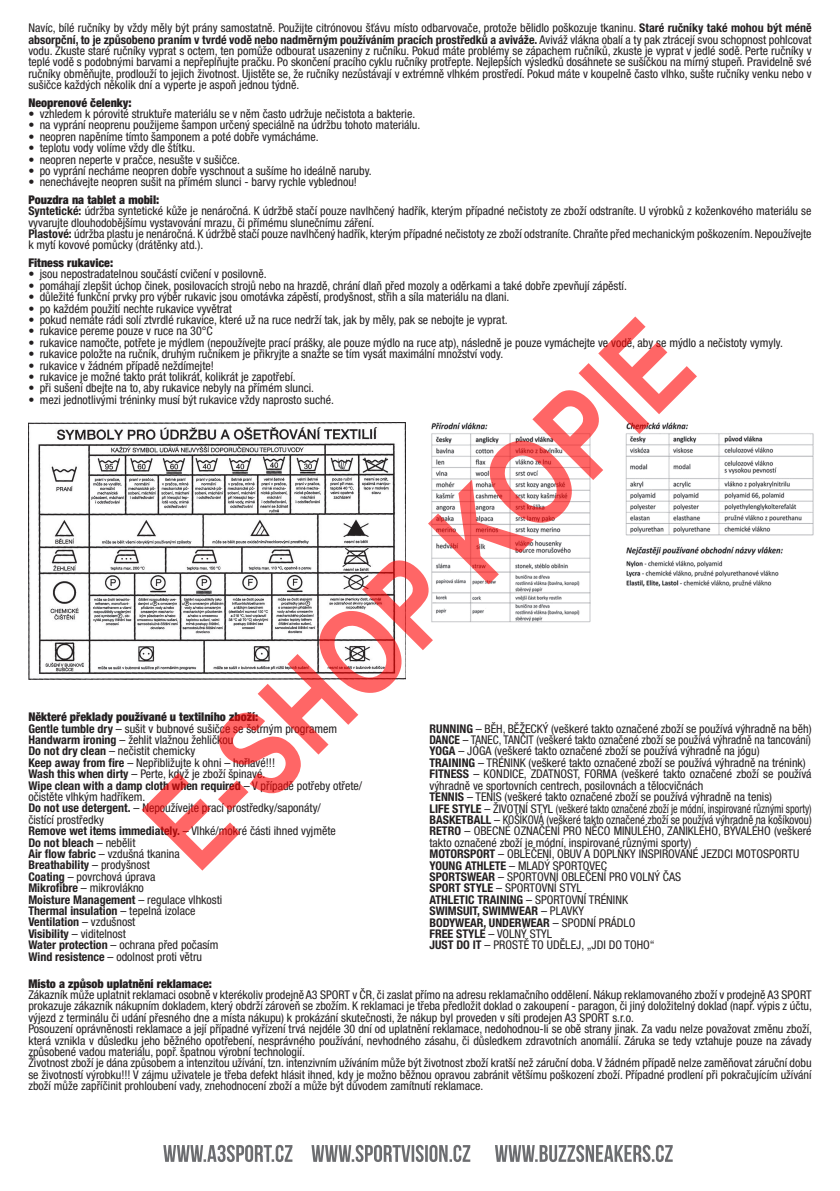
<style>
.page{position:relative;width:840px;height:1191px;background:#fff}
.page>*{position:absolute;margin:0;border:0;box-sizing:border-box;transform-origin:0 0}
.t1{font:700 120px "Arial Narrow";color:rgb(255 0 0/.6)}
.t2{font:condensed 12px/11.4px "Helvetica Neue LT Pro";color:#231f20}
.t3{font:900 condensed 12px "Helvetica Neue LT Pro";color:#231f20}
.s1{font-weight:700}
.s2{font-weight:900}
</style>
<div class="page">
<img style="left:431px;top:422px;width:382px;height:201px">
<img style="left:28px;top:422px;width:377px;height:257px">
<svg style="left:163px;top:1144px;width:129px;height:18px"></svg>
<svg style="left:311px;top:1144px;width:159px;height:18px"></svg>
<svg style="left:495px;top:1144px;width:177px;height:18px"></svg>
<p class="t2" style="left:28px;top:22px;width:784px;text-align:justify">Navíc, bílé ručníky by vždy měly být prány samostatně. Použijte citrónovou šťávu místo odbarvovače, protože bělidlo poškozuje tkaninu. <span class="s1">Staré ručníky také mohou být méně absorpční, to je způsobeno praním v tvrdé vodě nebo nadměrným používáním pracích prostředků a aviváže.</span> Aviváž vlákna obalí a ty pak ztrácejí svou schopnost pohlcovat vodu. Zkuste staré ručníky vyprat s octem, ten pomůže odbourat usazeniny z ručníku. Pokud máte problémy se zápachem ručníků, zkuste je vyprat v jedlé sodě. Perte ručníky v teplé vodě s podobnými barvami a nepřeplňujte pračku. Po skončení pracího cyklu ručníky protřepte. Nejlepších výsledků dosáhnete se sušičkou na mírný stupeň. Pravidelně své ručníky obměňujte, prodlouží to jejich životnost. Ujistěte se, že ručníky nezůstávají v extrémně vlhkém prostředí. Pokud máte v koupelně často vlhko, sušte ručníky venku nebo v sušičce každých několik dní a vyperte je aspoň jednou týdně.</p>
<p class="t3" style="left:28px;top:95px;width:105px">Neoprenové čelenky:</p>
<p class="t2" style="left:28px;top:108px;width:388px">• vzhledem k pórovité struktuře materiálu se v něm často udržuje nečistota a bakterie.</p>
<p class="t2" style="left:28px;top:119px;width:393px">• na vyprání neoprenu použijeme šampon určený speciálně na údržbu tohoto materiálu.</p>
<p class="t2" style="left:28px;top:131px;width:292px">• neopren napěníme tímto šamponem a poté dobře vymácháme.</p>
<p class="t2" style="left:28px;top:142px;width:168px">• teplotu vody volíme vždy dle štítku.</p>
<p class="t2" style="left:28px;top:154px;width:213px">• neopren neperte v pračce, nesušte v sušičce.</p>
<p class="t2" style="left:28px;top:165px;width:345px">• po vyprání necháme neopren dobře vyschnout a sušíme ho ideálně naruby.</p>
<p class="t2" style="left:28px;top:176px;width:330px">• nenechávejte neopren sušit na přímém slunci - barvy rychle vyblednou!</p>
<p class="t2" style="left:28px;top:194px;width:784px"><span class="s2">Pouzdra na tablet a mobil:<br></span><span class="s1">Syntetické:</span> údržba syntetické kůže je nenáročná. K údržbě stačí pouze navlhčený hadřík, kterým případné nečistoty ze zboží odstraníte. U výrobků z koženkového materiálu se vyvarujte dlouhodobějšímu vystavování mrazu, či přímému slunečnímu záření.<br><span class="s1">Plastové:</span> údržba plastu je nenáročná. K údržbě stačí pouze navlhčený hadřík, kterým případné nečistoty ze zboží odstraníte. Chraňte před mechanickým poškozením. Nepoužívejte k mytí kovové pomůcky (drátěnky atd.).</p>
<p class="t3" style="left:28px;top:255px;width:86px">Fitness rukavice:</p>
<p class="t2" style="left:28px;top:268px;width:239px">• jsou nepostradatelnou součástí cvičení v posilovně.</p>
<p class="t2" style="left:28px;top:280px;width:599px">• pomáhají zlepšit úchop činek, posilovacích strojů nebo na hrazdě, chrání dlaň před mozoly a oděrkami a také dobře zpevňují zápěstí.</p>
<p class="t2" style="left:28px;top:291px;width:482px">• důležité funkční prvky pro výběr rukavic jsou omotávka zápěstí, prodyšnost, střih a síla materiálu na dlani.</p>
<p class="t2" style="left:28px;top:302px;width:205px">• po každém použití nechte rukavice vyvětrat</p>
<p class="t2" style="left:28px;top:314px;width:480px">• pokud nemáte rádi solí ztvrdlé rukavice, které už na ruce nedrží tak, jak by měly, pak se nebojte je vyprat.</p>
<p class="t2" style="left:28px;top:325px;width:186px">• rukavice pereme pouze v ruce na 30°C</p>
<p class="t2" style="left:28px;top:337px;width:755px">• rukavice namočte, potřete je mýdlem (nepoužívejte prací prášky, ale pouze mýdlo na ruce atp), následně je pouze vymáchejte ve vodě, aby se mýdlo a nečistoty vymyly.</p>
<p class="t2" style="left:28px;top:348px;width:476px">• rukavice položte na ručník, druhým ručníkem je přikryjte a snažte se tím vysát maximální množství vody.</p>
<p class="t2" style="left:28px;top:359px;width:187px">• rukavice v žádném případě neždímejte!</p>
<p class="t2" style="left:28px;top:371px;width:269px">• rukavice je možné takto prát tolikrát, kolikrát je zapotřebí.</p>
<p class="t2" style="left:28px;top:382px;width:287px">• při sušení dbejte na to, aby rukavice nebyly na přímém slunci.</p>
<p class="t2" style="left:28px;top:394px;width:307px">• mezi jednotlivými tréninky musí být rukavice vždy naprosto suché.</p>
<h1 class="t1" style="left:103px;top:781px;width:712px;rotate:-45deg">E-SHOP KOPIE</h1>
<p class="t2" style="left:28px;top:711px;width:335px"><span class="s2">Některé překlady používané u textilního zboží:<br></span><span class="s1">Gentle tumble dry</span> – sušit v bubnové sušičce se šetrným programem <span class="s1">Handwarm ironing</span> – žehlit vlažnou žehličkou<br><span class="s1">Do not dry clean</span> – nečistit chemicky<br><span class="s1">Keep away from fire</span> – Nepřibližujte k ohni – hořlavé!!!<br><span class="s1">Wash this when dirty</span> – Perte, když je zboží špinavé.<br><span class="s1">Wipe clean with a damp cloth when required</span> – V případě potřeby otřete/ očistěte vlhkým hadříkem.<br><span class="s1">Do not use detergent.</span> – Nepoužívejte prací prostředky/saponáty/<br>čistící prostředky<br><span class="s1">Remove wet items immediately.</span> – Vlhké/mokré části ihned vyjměte<br><span class="s1">Do not bleach</span> – nebělit<br><span class="s1">Air flow fabric</span> – vzdušná tkanina<br><span class="s1">Breathability</span> – prodyšnost<br><span class="s1">Coating</span> – povrchová úprava<br><span class="s1">Mikrofibre</span> – mikrovlákno<br><span class="s1">Moisture Management</span> – regulace vlhkosti<br><span class="s1">Thermal insulation</span> – tepelná izolace<br><span class="s1">Ventilation</span> – vzdušnost<br><span class="s1">Visibility</span> – viditelnost<br><span class="s1">Water protection</span> – ochrana před počasím<br><span class="s1">Wind resistence</span> – odolnost proti větru</p>
<p class="t2" style="left:429px;top:722px;width:383px"><span class="s1">RUNNING</span> – BĚH, BĚŽECKÝ (veškeré takto označené zboží se používá výhradně na běh)<br><span class="s1">DANCE</span> – TANEC, TANČIT (veškeré takto označené zboží se používá výhradně na tancování)<br><span class="s1">YOGA</span> – JÓGA (veškeré takto označené zboží se používá výhradně na jógu)<br><span class="s1">TRAINING</span> – TRÉNINK (veškeré takto označené zboží se používá výhradně na trénink)<br><span class="s1">FITNESS</span> – KONDICE, ZDATNOST, FORMA (veškeré takto označené zboží se používá výhradně ve sportovních centrech, posilovnách a tělocvičnách<br><span class="s1">TENNIS</span> – TENIS (veškeré takto označené zboží se používá výhradně na tenis)<br><span class="s1">LIFE STYLE</span> – ŽIVOTNÍ STYL (veškeré takto označené zboží je módní, inspirované různými sporty)<br><span class="s1">BASKETBALL</span> – KOŠÍKOVÁ (veškeré takto označené zboží se používá výhradně na košíkovou)<br><span class="s1">RETRO</span> – OBECNÉ OZNAČENÍ PRO NĚCO MINULÉHO, ZANIKLÉHO, BÝVALÉHO (veškeré takto označené zboží je módní, inspirované různými sporty)<br><span class="s1">MOTORSPORT</span> – OBLEČENÍ, OBUV A DOPLŇKY INSPIROVANÉ JEZDCI MOTOSPORTU <span class="s1">YOUNG ATHLETE</span> – MLADÝ SPORTOVEC<br><span class="s1">SPORTSWEAR</span> – SPORTOVNÍ OBLEČENÍ PRO VOLNÝ ČAS<br><span class="s1">SPORT STYLE</span> – SPORTOVNÍ STYL<br><span class="s1">ATHLETIC TRAINING</span> – SPORTOVNÍ TRÉNINK<br><span class="s1">SWIMSUIT, SWIMWEAR</span> – PLAVKY<br><span class="s1">BODYWEAR, UNDERWEAR</span> – SPODNÍ PRÁDLO<br><span class="s1">FREE STYLE</span> – VOLNÝ STYL<br><span class="s1">JUST DO IT</span> – PROSTĚ TO UDĚLEJ, „JDI DO TOHO“</p>
<p class="t3" style="left:28px;top:976px;width:185px">Místo a způsob uplatnění reklamace:</p>
<p class="t2" style="left:28px;top:989px;width:784px">Zákazník může uplatnit reklamaci osobně v kterékoliv prodejně A3 SPORT v ČR, či zaslat přímo na adresu reklamačního oddělení. Nákup reklamovaného zboží v prodejně A3 SPORT prokazuje zákazník nákupním dokladem, který obdrží zároveň se zbožím. K reklamaci je třeba předložit doklad o zakoupení - paragon, či jiný doložitelný doklad (např. výpis z účtu, výjezd z terminálu či udání přesného dne a místa nákupu) k prokázání skutečnosti, že nákup byl proveden v síti prodejen A3 SPORT s.r.o.<br>Posouzení oprávněnosti reklamace a její případné vyřízení trvá nejdéle 30 dní od uplatnění reklamace, nedohodnou-li se obě strany jinak. Za vadu nelze považovat změnu zboží, která vznikla v důsledku jeho běžného opotřebení, nesprávného používání, nevhodného zásahu, či důsledkem zdravotních anomálií. Záruka se tedy vztahuje pouze na závady způsobené vadou materiálu, popř. špatnou výrobní technologií.<br>Životnost zboží je dána způsobem a intenzitou užívání, tzn. intenzivním užíváním může být životnost zboží kratší než záruční doba. V žádném případě nelze zaměňovat záruční dobu se životností výrobku!!! V zájmu uživatele je třeba defekt hlásit ihned, kdy je možno běžnou opravou zabránit většímu poškození zboží. Případné prodlení při pokračujícím užívání zboží může zapříčinit prohloubení vady, znehodnocení zboží a může být důvodem zamítnutí reklamace.</p>
</div>
